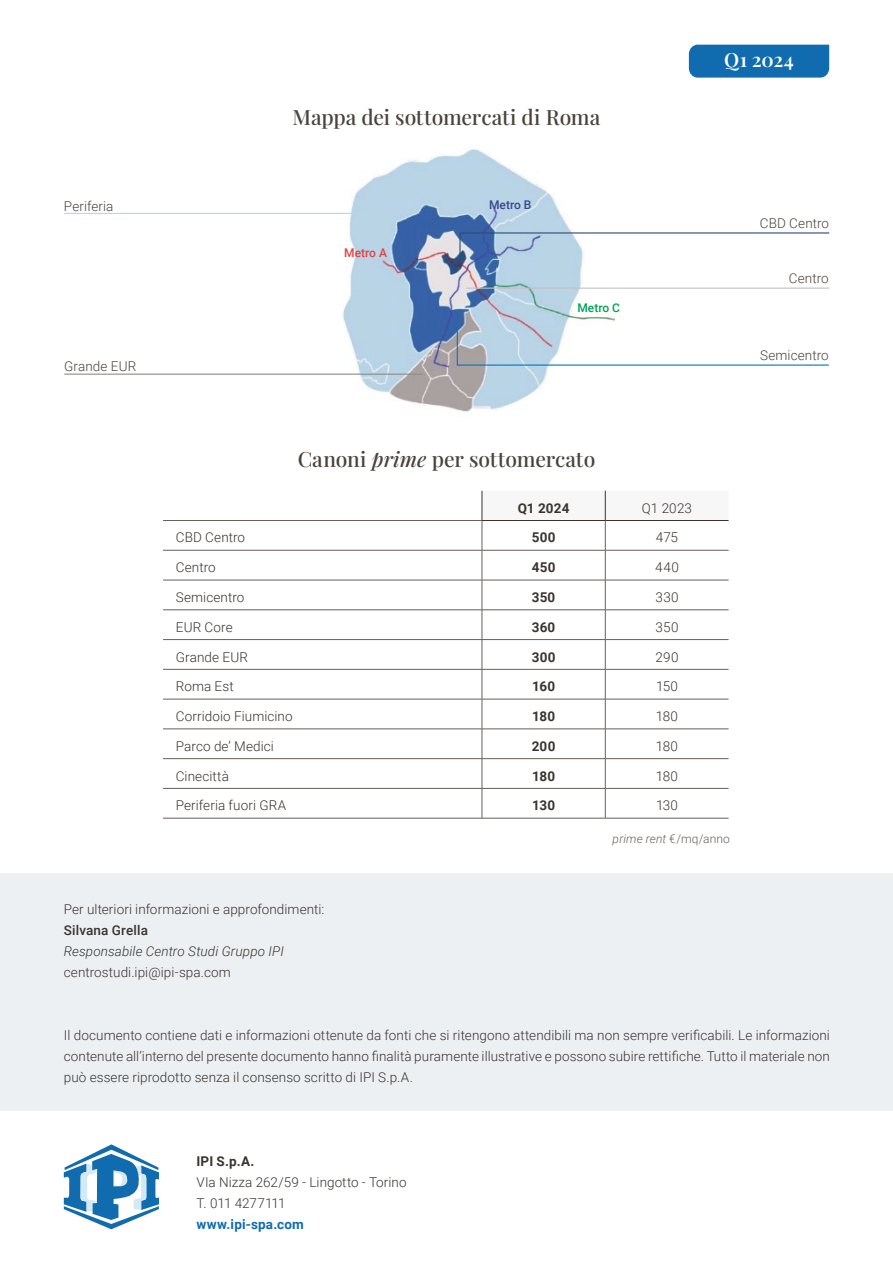
<style>
.page{position:relative;width:893px;height:1263px;background:#fff}
.page>*{position:absolute;margin:0;border:0;box-sizing:border-box;transform-origin:0 0}
.t1{font:500 21px "Playfair Display";letter-spacing:-.005em;color:#4a433d}
.t2{font:600 19.5px "Playfair Display";letter-spacing:.005em;color:#fff}
.t3{font:300 13.5px/21px "Roboto";letter-spacing:.005em;color:#39342f;text-align:justify}
.t4{font:700 13.5px "Roboto";letter-spacing:.015em;color:#39342f}
.t5{font:300 13.5px "Roboto";letter-spacing:.01em;color:#4a433d}
.t6{font:italic 300 13.5px "Roboto";letter-spacing:.005em;color:#39342f}
.t7{font:700 13.5px "Roboto";letter-spacing:.015em;color:#106cae}
.t8{font:500 13.5px "Roboto";letter-spacing:.01em;color:#39342f}
.t9{font:italic 300 12px "Roboto";letter-spacing:.01em;color:#66605c}
.t10{font:500 12px "Roboto";color:#39478c}
.t11{font:500 12px "Roboto";color:#e14143}
.t12{font:500 12px "Roboto";color:#00a158}
.s1{font-style:italic}
.s2{font-style:normal}
</style>
<div class="page">
<div style="left:689px;top:45px;width:140px;height:33px;background:#106cae"></div>
<hr style="left:163px;top:550px;width:319px;height:1px;background:#66605c">
<hr style="left:482px;top:550px;width:123px;height:1px;background:#66605c">
<hr style="left:605px;top:550px;width:124px;height:1px;background:#66605c">
<hr style="left:163px;top:580px;width:319px;height:1px;background:#66605c">
<hr style="left:482px;top:580px;width:123px;height:1px;background:#66605c">
<hr style="left:605px;top:580px;width:124px;height:1px;background:#66605c">
<hr style="left:163px;top:609px;width:319px;height:1px;background:#66605c">
<hr style="left:482px;top:609px;width:123px;height:1px;background:#66605c">
<hr style="left:605px;top:609px;width:124px;height:1px;background:#66605c">
<hr style="left:163px;top:520px;width:319px;height:1px;background:#66605c">
<hr style="left:163px;top:639px;width:319px;height:1px;background:#66605c">
<hr style="left:163px;top:669px;width:319px;height:1px;background:#66605c">
<hr style="left:163px;top:699px;width:319px;height:1px;background:#66605c">
<hr style="left:163px;top:729px;width:319px;height:1px;background:#66605c">
<hr style="left:163px;top:758px;width:319px;height:1px;background:#66605c">
<hr style="left:163px;top:788px;width:319px;height:1px;background:#66605c">
<hr style="left:163px;top:818px;width:319px;height:1px;background:#66605c">
<hr style="left:482px;top:550px;width:1px;height:30px;background:#66605c">
<hr style="left:605px;top:550px;width:1px;height:30px;background:#66605c">
<hr style="left:482px;top:580px;width:1px;height:30px;background:#66605c">
<hr style="left:605px;top:580px;width:1px;height:30px;background:#66605c">
<hr style="left:482px;top:639px;width:123px;height:1px;background:#66605c">
<svg style="left:482px;top:610px;width:1px;height:59px"></svg>
<hr style="left:605px;top:639px;width:124px;height:1px;background:#66605c">
<svg style="left:605px;top:610px;width:1px;height:59px"></svg>
<hr style="left:482px;top:669px;width:123px;height:1px;background:#66605c">
<hr style="left:482px;top:669px;width:1px;height:30px;background:#66605c">
<hr style="left:605px;top:669px;width:124px;height:1px;background:#66605c">
<hr style="left:605px;top:669px;width:1px;height:30px;background:#66605c">
<hr style="left:482px;top:699px;width:123px;height:1px;background:#66605c">
<hr style="left:482px;top:699px;width:1px;height:30px;background:#66605c">
<hr style="left:605px;top:699px;width:124px;height:1px;background:#66605c">
<hr style="left:605px;top:699px;width:1px;height:30px;background:#66605c">
<hr style="left:482px;top:729px;width:123px;height:1px;background:#66605c">
<hr style="left:605px;top:729px;width:124px;height:1px;background:#66605c">
<hr style="left:482px;top:758px;width:123px;height:1px;background:#66605c">
<hr style="left:605px;top:758px;width:124px;height:1px;background:#66605c">
<hr style="left:482px;top:788px;width:123px;height:1px;background:#66605c">
<svg style="left:482px;top:729px;width:1px;height:89px"></svg>
<hr style="left:605px;top:788px;width:124px;height:1px;background:#66605c">
<svg style="left:605px;top:729px;width:1px;height:89px"></svg>
<hr style="left:482px;top:818px;width:123px;height:1px;background:#66605c">
<hr style="left:605px;top:818px;width:124px;height:1px;background:#66605c">
<svg style="left:482px;top:491px;width:247px;height:59px"></svg>
<img style="left:317px;top:149px;width:297px;height:263px">
<svg style="left:459px;top:232px;width:371px;height:26px"></svg>
<hr style="left:466px;top:288px;width:363px;height:1px;background:#c3c1c1">
<svg style="left:456px;top:319px;width:373px;height:47px"></svg>
<hr style="left:64px;top:213px;width:290px;height:1px;background:#a2dff8">
<hr style="left:64px;top:374px;width:359px;height:1px;background:#8f8b88">
<div style="left:0;top:873px;width:893px;height:238px;background:#edf0f2"></div>
<svg style="left:64px;top:1144px;width:96px;height:85px"></svg>
<p class="t5" style="left:64px;top:196px;width:51px">Periferia</p>
<p class="t5" style="left:64px;top:356px;width:74px">Grande EUR</p>
<h1 class="t1" style="left:292px;top:100px;width:309px">Mappa dei sottomercati di Roma</h1>
<p class="t11" style="left:344px;top:245px;width:44px">Metro A</p>
<p class="t10" style="left:489px;top:196px;width:44px">Metro B</p>
<p class="t12" style="left:577px;top:300px;width:44px">Metro C</p>
<h2 class="t2" style="left:724px;top:45px;width:71px">Q1 2024</h2>
<p class="t5" style="left:760px;top:214px;width:71px">CBD Centro</p>
<p class="t5" style="left:789px;top:269px;width:41px">Centro</p>
<p class="t5" style="left:760px;top:346px;width:70px">Semicentro</p>
<h1 class="t1" style="left:298px;top:443px;width:299px">Canoni <span class="s1">prime</span> per sottomercato</h1>
<p class="t4" style="left:518px;top:498px;width:53px">Q1 2024</p>
<p class="t3" style="left:642px;top:497px;width:52px">Q1 2023</p>
<p class="t3" style="left:176px;top:527px;width:71px">CBD Centro</p>
<p class="t4" style="left:532px;top:528px;width:25px">500</p>
<p class="t3" style="left:656px;top:527px;width:24px">475</p>
<p class="t3" style="left:176px;top:556px;width:41px">Centro</p>
<p class="t4" style="left:532px;top:558px;width:25px">450</p>
<p class="t3" style="left:655px;top:556px;width:25px">440</p>
<p class="t3" style="left:176px;top:586px;width:70px">Semicentro</p>
<p class="t4" style="left:532px;top:588px;width:25px">350</p>
<p class="t3" style="left:656px;top:586px;width:24px">330</p>
<p class="t3" style="left:176px;top:616px;width:58px">EUR Core</p>
<p class="t4" style="left:532px;top:617px;width:25px">360</p>
<p class="t3" style="left:656px;top:616px;width:24px">350</p>
<p class="t3" style="left:176px;top:646px;width:74px">Grande EUR</p>
<p class="t4" style="left:532px;top:647px;width:25px">300</p>
<p class="t3" style="left:656px;top:646px;width:24px">290</p>
<p class="t3" style="left:176px;top:675px;width:59px">Roma Est</p>
<p class="t4" style="left:532px;top:677px;width:24px">160</p>
<p class="t3" style="left:656px;top:675px;width:23px">150</p>
<p class="t3" style="left:176px;top:705px;width:118px">Corridoio Fiumicino</p>
<p class="t4" style="left:532px;top:707px;width:24px">180</p>
<p class="t3" style="left:656px;top:705px;width:24px">180</p>
<p class="t3" style="left:176px;top:735px;width:100px">Parco de’ Medici</p>
<p class="t4" style="left:532px;top:737px;width:25px">200</p>
<p class="t3" style="left:656px;top:735px;width:24px">180</p>
<p class="t3" style="left:176px;top:765px;width:55px">Cinecittà</p>
<p class="t4" style="left:532px;top:766px;width:24px">180</p>
<p class="t3" style="left:656px;top:765px;width:24px">180</p>
<p class="t3" style="left:176px;top:795px;width:112px">Periferia fuori GRA</p>
<p class="t4" style="left:532px;top:796px;width:24px">130</p>
<p class="t3" style="left:656px;top:795px;width:23px">130</p>
<p class="t9" style="left:613px;top:830px;width:119px">prime rent <span class="s2">€/mq/anno</span></p>
<p class="t3" style="left:64px;top:898px;width:262px">Per ulteriori informazioni e approfondimenti:</p>
<p class="t8" style="left:64px;top:921px;width:86px">Silvana Grella</p>
<p class="t6" style="left:64px;top:942px;width:222px">Responsabile Centro Studi Gruppo IPI</p>
<p class="t3" style="left:64px;top:961px;width:168px">centrostudi.ipi@ipi-spa.com</p>
<p class="t3" style="left:64px;top:1024px;width:768px">Il documento contiene dati e informazioni ottenute da fonti che si ritengono attendibili ma non sempre verificabili. Le informazioni contenute all’interno del presente documento hanno finalità puramente illustrative e possono subire rettifiche. Tutto il materiale non può essere riprodotto senza il consenso scritto di IPI S.p.A.</p>
<p class="t4" style="left:196px;top:1152px;width:59px">IPI S.p.A.</p>
<p class="t3" style="left:196px;top:1171px;width:212px">VIa Nizza 262/59 - Lingotto - Torino<br>T. 011 4277111</p>
<p class="t7" style="left:196px;top:1215px;width:109px">www.ipi-spa.com</p>
</div>
